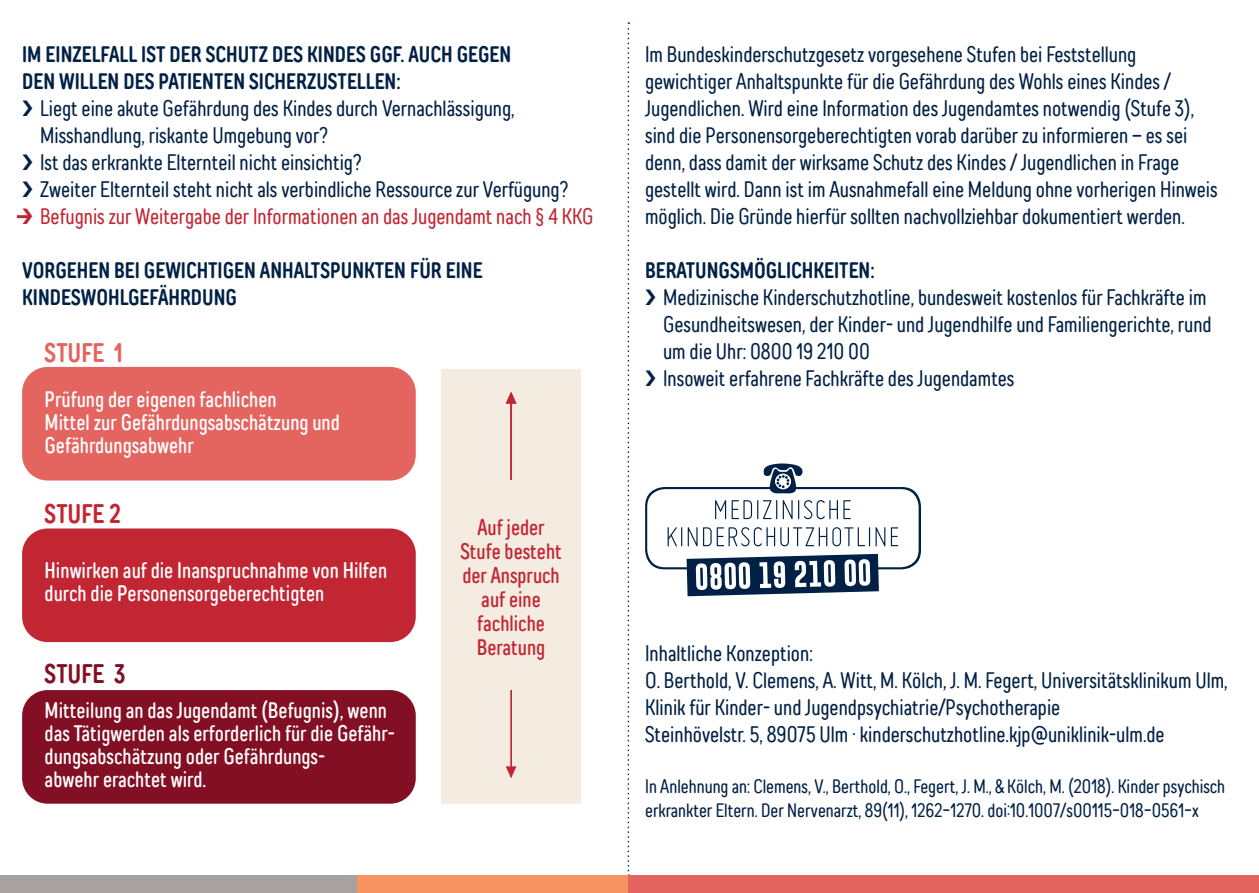
<style>
.page{position:relative;width:1259px;height:893px;background:#fff}
.page>*{position:absolute;margin:0;border:0;box-sizing:border-box;transform-origin:0 0}
.t1{font:27px "TT Rounds Neue Com D Bold";color:#e46460;scale:.95 1}
.t2{font:27px "TT Rounds Neue Com D Bold";color:#c22633;scale:.95 1}
.t3{font:27px "TT Rounds Neue Com D Bold";color:#830f24;scale:.95 1}
.t4{font:22.5px/27px "TT Rounds Neue Comp";color:#002145;scale:.95 1}
.t5{font:500 22.5px/23.1px "TT Rounds Neue Comp";color:#fff;scale:.95 1}
.t6{font:22.5px/27px "TT Rounds Neue Com D Bold";color:#002145;scale:.95 1}
.t7{font:22.5px "TT Rounds Neue Comp";color:#c22633;scale:.95 1}
.t8{font:500 22.5px/24px "TT Rounds Neue Comp";color:#c22633;text-align:center;scale:.95 1}
.t9{font:19.5px/24px "TT Rounds Neue Comp";color:#002145;scale:.95 1}
</style>
<div class="page">
<div style="left:441px;top:370px;width:140px;height:434px;background:#f5ece1"></div>
<svg style="left:627px;top:22px;width:2px;height:854px"></svg>
<div style="left:626px;top:876px;width:633px;height:17px;background:#e46460"></div>
<div style="left:0;top:876px;width:357px;height:17px;background:#a7a2a0"></div>
<div style="left:357px;top:876px;width:271px;height:17px;background:#f79461"></div>
<svg style="left:645px;top:463px;width:276px;height:133px"></svg>
<div style="left:22px;top:367px;width:394px;height:113px;background:#e46460;border-radius:26px"></div>
<div style="left:22px;top:528px;width:394px;height:114px;background:#c22633;border-radius:26px"></div>
<div style="left:22px;top:690px;width:394px;height:114px;background:#830f24;border-radius:26px"></div>
<hr style="left:510px;top:393px;width:2px;height:87px;background:#c22633">
<svg style="left:506px;top:392px;width:10px;height:12px"></svg>
<hr style="left:510px;top:690px;width:2px;height:87px;background:#c22633">
<svg style="left:506px;top:766px;width:10px;height:12px"></svg>
<svg style="left:17px;top:215px;width:13px;height:4px"></svg>
<p class="t6" style="left:22px;top:41px;width:516px">IM EINZELFALL IST DER SCHUTZ DES KINDES GGF. AUCH GEGEN<br>DEN WILLEN DES PATIENTEN SICHERZUSTELLEN:</p>
<p class="t4" style="left:40px;top:95px;width:557px">Liegt eine akute Gefährdung des Kindes durch Vernachlässigung, Misshandlung, riskante Umgebung vor?<br>Ist das erkrankte Elternteil nicht einsichtig?<br>Zweiter Elternteil steht nicht als verbindliche Ressource zur Verfügung?</p>
<p class="t7" style="left:40px;top:202px;width:584px">Befugnis zur Weitergabe der Informationen an das Jugendamt nach § 4 KKG</p>
<p class="t6" style="left:22px;top:257px;width:486px">VORGEHEN BEI GEWICHTIGEN ANHALTSPUNKTEN FÜR EINE<br>KINDESWOHLGEFÄHRDUNG</p>
<p class="t1" style="left:45px;top:335px;width:84px">STUFE 1</p>
<p class="t5" style="left:45px;top:387px;width:312px">Prüfung der eigenen fachlichen<br>Mittel zur Gefährdungsabschätzung und<br>Gefährdungsabwehr</p>
<p class="t2" style="left:45px;top:496px;width:82px">STUFE 2</p>
<p class="t5" style="left:45px;top:558px;width:362px">Hinwirken auf die Inanspruchnahme von Hilfen durch die Personensorgeberechtigten</p>
<p class="t3" style="left:45px;top:657px;width:87px">STUFE 3</p>
<p class="t5" style="left:45px;top:698px;width:370px">Mitteilung an das Jugendamt (Befugnis), wenn das Tätigwerden als erforderlich für die Gefähr&shy;dungsabschätzung oder Gefährdungs-<br>abwehr erachtet wird.</p>
<p class="t8" style="left:460px;top:515px;width:108px">Auf jeder<br>Stufe besteht der Anspruch auf eine fachliche<br>Beratung</p>
<p class="t4" style="left:645px;top:41px;width:604px">Im Bundeskinderschutzgesetz vorgesehene Stufen bei Feststellung gewichtiger Anhaltspunkte für die Gefährdung des Wohls eines Kindes / Jugendlichen. Wird eine Information des Jugendamtes notwendig (Stufe 3), sind die Personensorgeberechtigten vorab darüber zu informieren – es sei denn, dass damit der wirksame Schutz des Kindes / Jugendlichen in Frage gestellt wird. Dann ist im Ausnahmefall eine Meldung ohne vorherigen Hinweis möglich. Die Gründe hierfür sollten nachvollziehbar dokumentiert werden.</p>
<p class="t6" style="left:645px;top:257px;width:243px">BERATUNGSMÖGLICHKEITEN:</p>
<p class="t4" style="left:663px;top:284px;width:579px">Medizinische Kinderschutzhotline, bundesweit kostenlos für Fachkräfte im Gesundheitswesen, der Kinder- und Jugendhilfe und Familiengerichte, rund um die Uhr: 0800 19 210 00<br>Insoweit erfahrene Fachkräfte des Jugendamtes</p>
<p class="t4" style="left:645px;top:639px;width:615px">Inhaltliche Konzeption:<br>O. Berthold, V. Clemens, A. Witt, M. Kölch, J. M. Fegert, Universitätsklinikum Ulm, Klinik für Kinder- und Jugendpsychiatrie/Psychotherapie<br>Steinhövelstr. 5, 89075 Ulm · kinderschutzhotline.kjp@uniklinik-ulm.de</p>
<p class="t9" style="left:645px;top:774px;width:612px">In Anlehnung an: Clemens, V., Berthold, O., Fegert, J. M., &amp; Kölch, M. (2018). Kinder psychisch erkrankter Eltern. Der Nervenarzt, 89(11), 1262-1270. doi:10.1007/s00115-018-0561-x</p>
</div>
